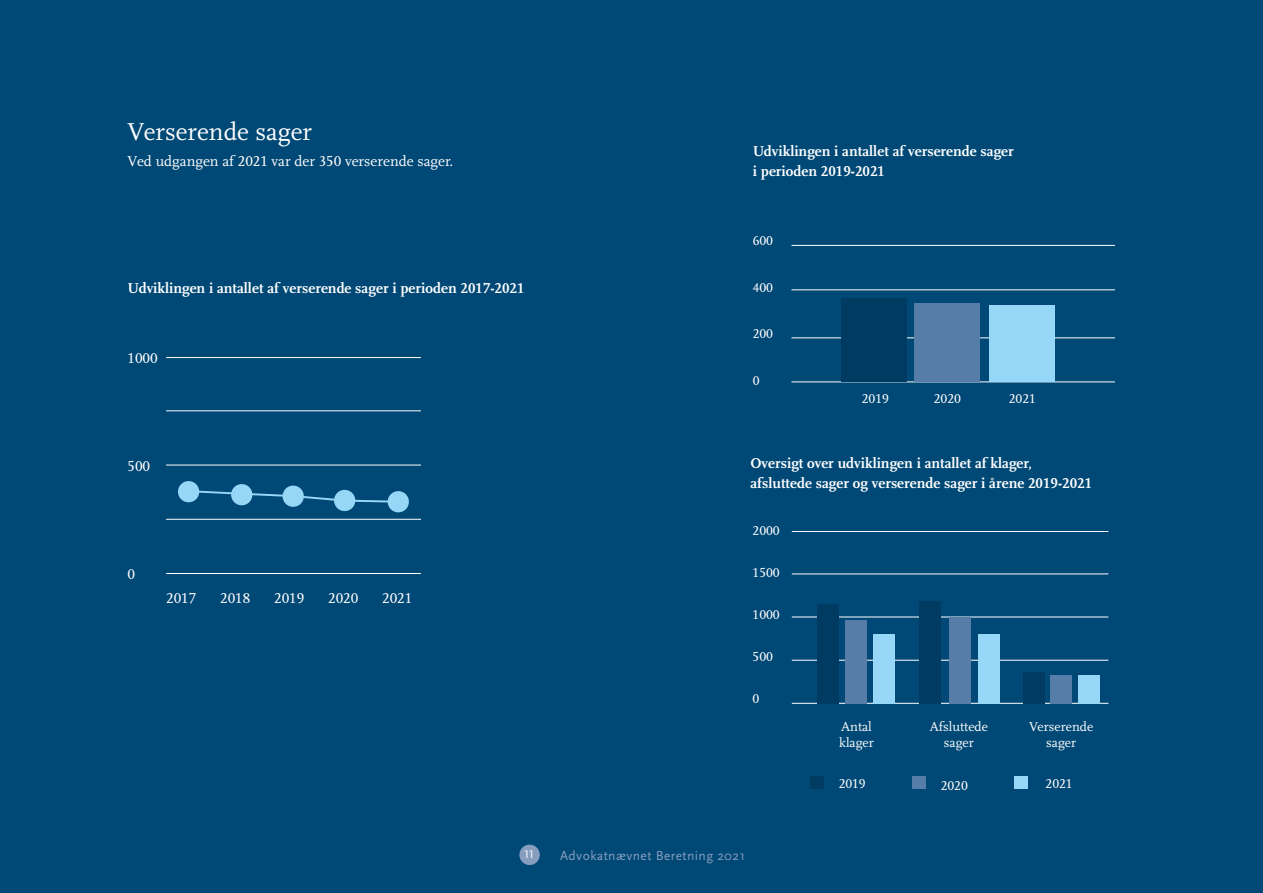
<style>
.page{position:relative;width:1263px;height:893px;background:#004875}
.page>*{position:absolute;margin:0;border:0;box-sizing:border-box;transform-origin:0 0}
.t1{font:25.5px "Scala Pro";color:#fff}
.t2{font:700 15px/19.5px "Scala Pro";color:#fff}
.t3{font:15px "Scala Pro";color:#fff}
.t4{font:13.5px/16.2px "Scala Pro";color:#fff;text-align:center}
.t5{font:13.5px "Scala Sans Pro";letter-spacing:.03em;color:#879dbe}
.t6{font:11.4px "Scala Sans Pro";color:#fff}
</style>
<div class="page">
<div style="left:811px;top:776px;width:13px;height:13px;background:#003b61"></div>
<div style="left:912px;top:776px;width:14px;height:13px;background:#567ca8"></div>
<div style="left:1015px;top:776px;width:13px;height:13px;background:#96d6f7"></div>
<hr style="left:791px;top:245px;width:324px;height:1px;background:#fff">
<hr style="left:791px;top:289px;width:324px;height:1px;background:#fff">
<hr style="left:791px;top:337px;width:324px;height:1px;background:#fff">
<hr style="left:791px;top:382px;width:324px;height:1px;background:#fff">
<div style="left:914px;top:304px;width:66px;height:78px;background:#567ca8"></div>
<div style="left:841px;top:298px;width:65px;height:84px;background:#003b61"></div>
<div style="left:989px;top:306px;width:65px;height:76px;background:#96d6f7"></div>
<hr style="left:792px;top:531px;width:316px;height:1px;background:#fff">
<hr style="left:792px;top:573px;width:316px;height:1px;background:#fff">
<hr style="left:792px;top:617px;width:316px;height:1px;background:#fff">
<hr style="left:792px;top:660px;width:316px;height:1px;background:#fff">
<hr style="left:792px;top:703px;width:316px;height:1px;background:#fff">
<div style="left:845px;top:621px;width:21px;height:83px;background:#567ca8"></div>
<div style="left:873px;top:634px;width:22px;height:70px;background:#96d6f7"></div>
<div style="left:817px;top:604px;width:22px;height:100px;background:#003b61"></div>
<div style="left:949px;top:617px;width:21px;height:87px;background:#567ca8"></div>
<div style="left:978px;top:634px;width:22px;height:70px;background:#96d6f7"></div>
<div style="left:919px;top:602px;width:22px;height:102px;background:#003b61"></div>
<div style="left:1079px;top:675px;width:21px;height:29px;background:#96d6f7"></div>
<div style="left:1023px;top:672px;width:21px;height:32px;background:#003b61"></div>
<div style="left:1050px;top:675px;width:22px;height:29px;background:#567ca8"></div>
<hr style="left:166px;top:465px;width:255px;height:1px;background:#fff">
<hr style="left:166px;top:519px;width:255px;height:1px;background:#fff">
<hr style="left:166px;top:573px;width:255px;height:1px;background:#fff">
<hr style="left:166px;top:410px;width:255px;height:1px;background:#fff">
<hr style="left:166px;top:357px;width:255px;height:1px;background:#fff">
<div style="left:283px;top:486px;width:21px;height:21px;background:#96d6f7;border-radius:50%"></div>
<div style="left:334px;top:490px;width:21px;height:21px;background:#96d6f7;border-radius:50%"></div>
<div style="left:178px;top:481px;width:21px;height:21px;background:#96d6f7;border-radius:50%"></div>
<div style="left:231px;top:484px;width:21px;height:21px;background:#96d6f7;border-radius:50%"></div>
<svg style="left:185px;top:489px;width:210px;height:15px"></svg>
<div style="left:388px;top:491px;width:21px;height:21px;background:#96d6f7;border-radius:50%"></div>
<div style="left:519px;top:845px;width:21px;height:20px;background:#879dbe;border-radius:50%"></div>
<h1 class="t1" style="left:128px;top:117px;width:186px">Verserende sager</h1>
<p class="t3" style="left:128px;top:152px;width:327px">Ved udgangen af 2021 var der 350 verserende sager.</p>
<p class="t2" style="left:128px;top:278px;width:399px">Udviklingen i antallet af verserende sager i perioden 2017-2021</p>
<p class="t3" style="left:128px;top:349px;width:31px">1000</p>
<p class="t3" style="left:128px;top:457px;width:24px">500</p>
<p class="t3" style="left:128px;top:565px;width:9px">0</p>
<p class="t3" style="left:166px;top:589px;width:31px">2017</p>
<p class="t3" style="left:220px;top:589px;width:31px">2018</p>
<p class="t3" style="left:274px;top:589px;width:31px">2019</p>
<p class="t3" style="left:328px;top:589px;width:31px">2020</p>
<p class="t3" style="left:382px;top:589px;width:31px">2021</p>
<p class="t2" style="left:753px;top:141px;width:263px">Udviklingen i antallet af verserende sager i perioden 2019-2021</p>
<p class="t4" style="left:753px;top:233px;width:22px">600</p>
<p class="t4" style="left:753px;top:279px;width:22px">400</p>
<p class="t4" style="left:753px;top:326px;width:22px">200</p>
<p class="t4" style="left:753px;top:372px;width:8px">0</p>
<p class="t4" style="left:862px;top:391px;width:28px">2019</p>
<p class="t4" style="left:934px;top:391px;width:28px">2020</p>
<p class="t4" style="left:1009px;top:391px;width:28px">2021</p>
<p class="t2" style="left:750px;top:453px;width:343px">Oversigt over udviklingen i antallet af klager, afsluttede sager og verserende sager i årene 2019-2021</p>
<p class="t4" style="left:753px;top:523px;width:28px">2000</p>
<p class="t4" style="left:753px;top:565px;width:28px">1500</p>
<p class="t4" style="left:753px;top:607px;width:28px">1000</p>
<p class="t4" style="left:753px;top:649px;width:22px">500</p>
<p class="t4" style="left:753px;top:691px;width:8px">0</p>
<p class="t4" style="left:839px;top:718px;width:36px;text-align:left">Antal klager</p>
<p class="t4" style="left:930px;top:718px;width:60px">Afsluttede sager</p>
<p class="t4" style="left:1029px;top:718px;width:66px">Verserende sager</p>
<p class="t4" style="left:839px;top:776px;width:28px">2019</p>
<p class="t4" style="left:941px;top:778px;width:28px">2020</p>
<p class="t4" style="left:1045px;top:776px;width:28px">2021</p>
<p class="t6" style="left:525px;top:848px;width:10px">11</p>
<p class="t5" style="left:560px;top:848px;width:186px">Advokatnævnet Beretning 2021</p>
</div>
